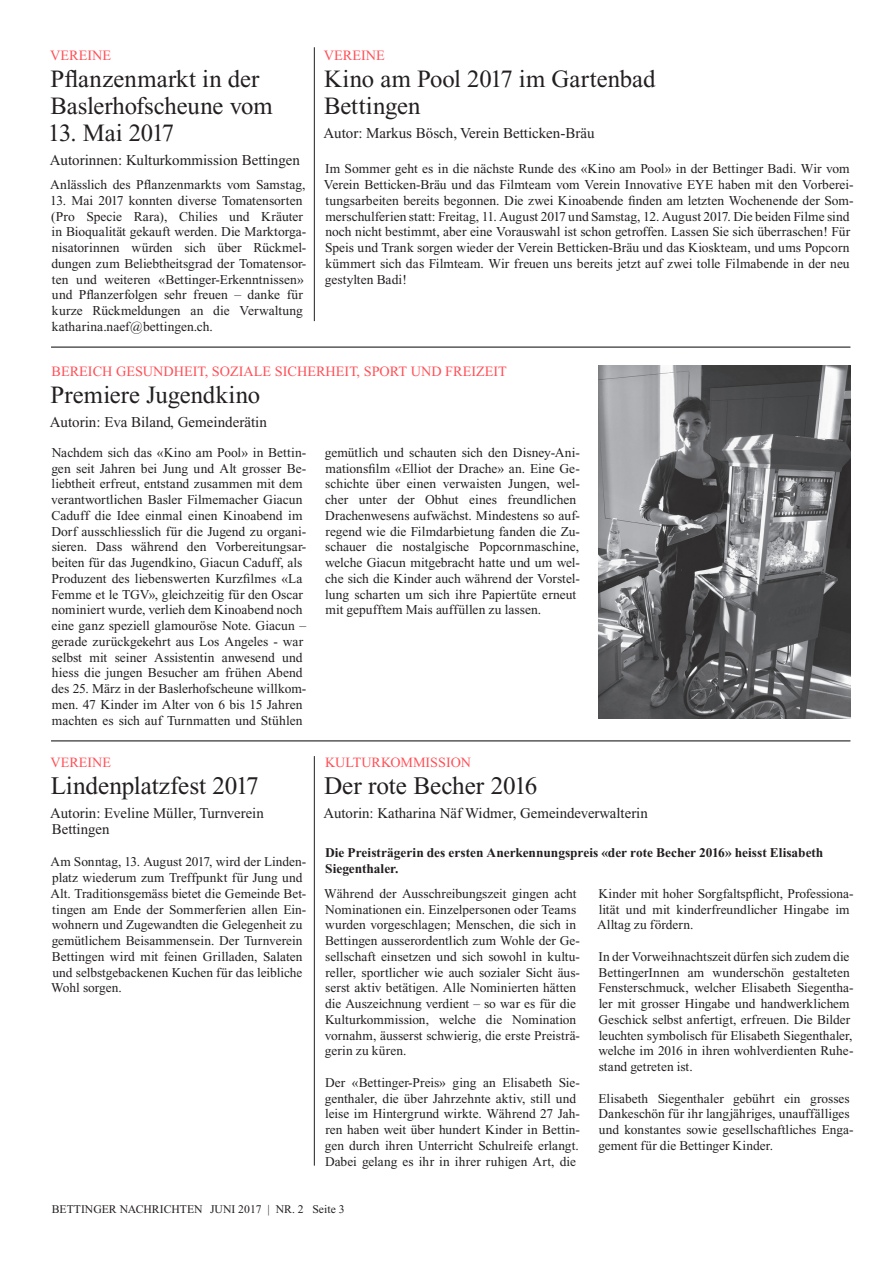
<style>
.page{position:relative;width:893px;height:1263px;background:#fff}
.page>*{position:absolute;margin:0;border:0;box-sizing:border-box;transform-origin:0 0}
.t1{font:25.2px "Times New Roman";letter-spacing:-.005em;color:#231f20}
.t2{font:24.75px/27px "Times New Roman";color:#231f20}
.t3{font:24.75px "Times New Roman";letter-spacing:-.03em;color:#231f20}
.t4{font:15px "Times New Roman";color:#231f20}
.t5{font:14.85px/16.5px "Times New Roman";color:#231f20}
.t6{font:14.25px "Times New Roman";color:#ff5057}
.t7{font:14.1px "Times New Roman";color:#ff5057}
.t8{font:13.5px/15.8px "Times New Roman";color:#231f20}
.t9{font:13.35px/15.8px "Times New Roman";color:#231f20}
.t10{font:700 13.35px/15.6px "Times New Roman";color:#231f20}
.t11{font:11.7px "Times New Roman";color:#231f20}
</style>
<div class="page">
<hr style="left:51px;top:347px;width:799px;height:1px;background:#231f20">
<hr style="left:51px;top:740px;width:799px;height:1px;background:#231f20">
<hr style="left:314px;top:47px;width:1px;height:274px;background:#231f20">
<hr style="left:314px;top:756px;width:1px;height:410px;background:#231f20">
<img style="left:598px;top:365px;width:252px;height:353px">
<p class="t6" style="left:50px;top:47px;width:62px">VEREINE</p>
<h2 class="t2" style="left:51px;top:65px;width:224px">Pflanzenmarkt in der<br>Baslerhofscheune vom</h2>
<h2 class="t3" style="left:48px;top:119px;width:128px">13. Mai 2017</h2>
<p class="t4" style="left:50px;top:151px;width:252px">Autorinnen: Kulturkommission Bettingen</p>
<p class="t8" style="left:50px;top:177px;width:257px">Anlässlich des Pflanzenmarkts vom Samstag,</p>
<p class="t8" style="left:50px;top:192px;width:258px">13. Mai 2017 konnten diverse Tomatensorten (Pro Specie Rara), Chilies und Kräuter in Bioqualität gekauft werden. Die Marktorga&shy;nisatorinnen würden sich über Rückmel&shy;dungen zum Beliebtheitsgrad der Tomatensor&shy;ten und weiteren «Bettinger-Erkenntnissen» und Pflanzerfolgen sehr freuen – danke für kurze Rückmeldungen an die Verwaltung katharina.naef@bettingen.ch.</p>
<p class="t6" style="left:324px;top:47px;width:62px">VEREINE</p>
<h2 class="t2" style="left:324px;top:65px;width:333px">Kino am Pool 2017 im Gartenbad<br>Bettingen</h2>
<p class="t4" style="left:323px;top:124px;width:273px">Autor: Markus Bösch, Verein Betticken-Bräu</p>
<p class="t8" style="left:324px;top:161px;width:531px">Im Sommer geht es in die nächste Runde des «Kino am Pool» in der Bettinger Badi. Wir vom Verein Betticken-Bräu und das Filmteam vom Verein Innovative EYE haben mit den Vorberei&shy;tungsarbeiten bereits begonnen. Die zwei Kinoabende finden am letzten Wochenende der Som&shy;merschulferien statt: Freitag, 11. August 2017 und Samstag, 12. August 2017. Die beiden Filme sind noch nicht bestimmt, aber eine Vorauswahl ist schon getroffen. Lassen Sie sich überraschen! Für Speis und Trank sorgen wieder der Verein Betticken-Bräu und das Kioskteam, und ums Popcorn kümmert sich das Filmteam. Wir freuen uns bereits jetzt auf zwei tolle Filmabende in der neu gestylten Badi!</p>
<p class="t6" style="left:52px;top:364px;width:457px">BEREICH GESUNDHEIT, SOZIALE SICHERHEIT, SPORT UND FREIZEIT</p>
<h2 class="t2" style="left:51px;top:382px;width:211px">Premiere Jugendkino</h2>
<p class="t4" style="left:50px;top:414px;width:219px">Autorin: Eva Biland, Gemeinderätin</p>
<p class="t8" style="left:51px;top:444px;width:257px">Nachdem sich das «Kino am Pool» in Bettin&shy;gen seit Jahren bei Jung und Alt grosser Be&shy;liebtheit erfreut, entstand zusammen mit dem verantwortlichen Basler Filmemacher Giacun Caduff die Idee einmal einen Kinoabend im Dorf ausschliesslich für die Jugend zu organi&shy;sieren. Dass während den Vorbereitungsar&shy;beiten für das Jugendkino, Giacun Caduff, als Produzent des liebenswerten Kurzfilmes «La Femme et le TGV», gleichzeitig für den Oscar nominiert wurde, verlieh dem Kinoabend noch eine ganz speziell glamouröse Note. Giacun – gerade zurückgekehrt aus Los Angeles - war selbst mit seiner Assistentin anwesend und hiess die jungen Besucher am frühen Abend des 25. März in der Baslerhofscheune willkom&shy;men. 47 Kinder im Alter von 6 bis 15 Jahren machten es sich auf Turnmatten und Stühlen</p>
<p class="t8" style="left:325px;top:444px;width:257px">gemütlich und schauten sich den Disney-Ani&shy;mationsfilm «Elliot der Drache» an. Eine Ge&shy;schichte über einen verwaisten Jungen, wel&shy;cher unter der Obhut eines freundlichen Drachenwesens aufwächst. Mindestens so auf&shy;regend wie die Filmdarbietung fanden die Zu&shy;schauer die nostalgische Popcornmaschine, welche Giacun mitgebracht hatte und um wel&shy;che sich die Kinder auch während der Vorstel&shy;lung scharten um sich ihre Papiertüte erneut mit gepufftem Mais auffüllen zu lassen.</p>
<p class="t7" style="left:51px;top:755px;width:62px">VEREINE</p>
<h1 class="t1" style="left:51px;top:772px;width:209px">Lindenplatzfest 2017</h1>
<p class="t5" style="left:50px;top:804px;width:215px">Autorin: Eveline Müller, Turnverein<br>Bettingen</p>
<p class="t9" style="left:50px;top:854px;width:257px">Am Sonntag, 13. August 2017, wird der Linden&shy;platz wiederum zum Treffpunkt für Jung und Alt. Traditionsgemäss bietet die Gemeinde Bet&shy;tingen am Ende der Sommerferien allen Ein&shy;wohnern und Zugewandten die Gelegenheit zu gemütlichem Beisammensein. Der Turnverein Bettingen wird mit feinen Grilladen, Salaten und selbstgebackenen Kuchen für das leibliche Wohl sorgen.</p>
<p class="t7" style="left:325px;top:755px;width:147px">KULTURKOMMISSION</p>
<h1 class="t1" style="left:324px;top:772px;width:215px">Der rote Becher 2016</h1>
<p class="t5" style="left:323px;top:804px;width:326px">Autorin: Katharina Näf Widmer, Gemeindeverwalterin</p>
<p class="t10" style="left:325px;top:845px;width:500px">Die Preisträgerin des ersten Anerkennungspreis «der rote Becher 2016» heisst Elisabeth<br>Siegenthaler.</p>
<p class="t9" style="left:324px;top:885px;width:257px">Während der Ausschreibungszeit gingen acht Nominationen ein. Einzelpersonen oder Teams wurden vorgeschlagen; Menschen, die sich in Bettingen ausserordentlich zum Wohle der Ge&shy;sellschaft einsetzen und sich sowohl in kultu&shy;reller, sportlicher wie auch sozialer Sicht äus&shy;serst aktiv betätigen. Alle Nominierten hätten die Auszeichnung verdient – so war es für die Kulturkommission, welche die Nomination vornahm, äusserst schwierig, die erste Preisträ&shy;gerin zu küren.</p>
<p class="t9" style="left:325px;top:1074px;width:257px">Der «Bettinger-Preis» ging an Elisabeth Sie&shy;genthaler, die über Jahrzehnte aktiv, still und leise im Hintergrund wirkte. Während 27 Jah&shy;ren haben weit über hundert Kinder in Bettin&shy;gen durch ihren Unterricht Schulreife erlangt.<br>Dabei gelang es ihr in ihrer ruhigen Art, die</p>
<p class="t9" style="left:597px;top:885px;width:258px">Kinder mit hoher Sorgfaltspflicht, Professiona&shy;lität und mit kinderfreundlicher Hingabe im<br>Alltag zu fördern.</p>
<p class="t9" style="left:598px;top:948px;width:257px">In der Vorweihnachtszeit dürfen sich zudem die BettingerInnen am wunderschön gestalteten Fensterschmuck, welcher Elisabeth Siegentha&shy;ler mit grosser Hingabe und handwerklichem Geschick selbst anfertigt, erfreuen. Die Bilder leuchten symbolisch für Elisabeth Siegenthaler, welche im 2016 in ihren wohlverdienten Ruhe&shy;stand getreten ist.</p>
<p class="t9" style="left:598px;top:1090px;width:257px">Elisabeth Siegenthaler gebührt ein grosses Dankeschön für ihr langjähriges, unauffälliges und konstantes sowie gesellschaftliches Enga&shy;gement für die Bettinger Kinder.</p>
<p class="t11" style="left:52px;top:1202px;width:294px">BETTINGER NACHRICHTEN JUNI 2017 | NR. 2 Seite 3</p>
</div>
